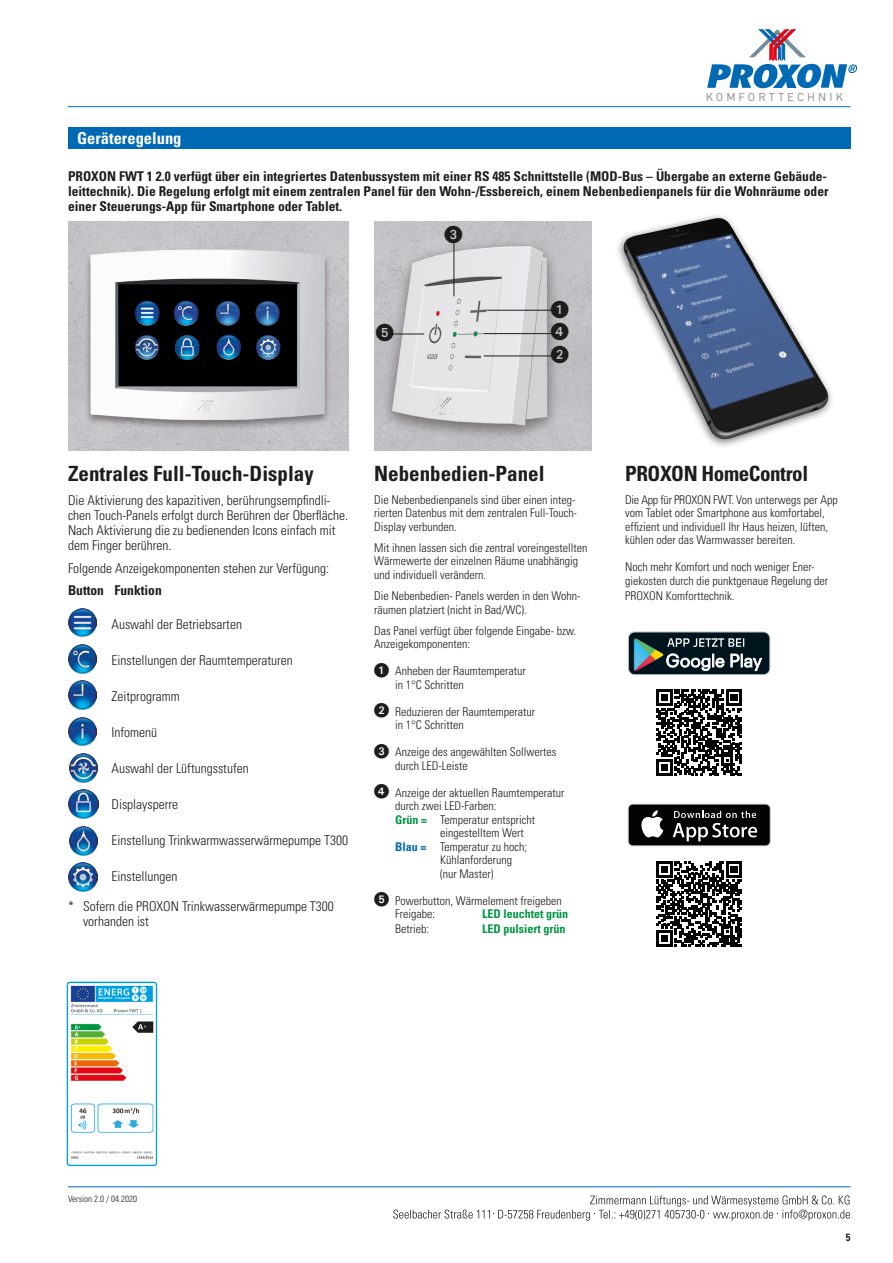
<style>
.page{position:relative;width:893px;height:1263px;background:#fff}
.page>*{position:absolute;margin:0;border:0;box-sizing:border-box;transform-origin:0 0}
.t1{font:700 condensed 21px "Univers";color:#1d1d1b}
.t2{font:700 condensed 21px "Univers";letter-spacing:-.02em;color:#1d1d1b}
.t3{font:18px "European Pi One";color:#1d1d1b}
.t4{font:700 condensed 16.5px "Univers";color:#fff}
.t5{font:300 condensed 13.5px/15px "Univers";color:#1d1d1b}
.t6{font:700 condensed 13.5px/15px "Univers";color:#1d1d1b}
.t7{font:300 condensed 12px/13.5px "Univers";color:#1d1d1b}
.t8{font:700 condensed 12px "Univers";color:#009641}
.t9{font:11.25px "DIN";letter-spacing:.27em;color:#878787}
.t10{font:700 condensed 10.5px "Univers";color:#1d1d1b}
.t11{font:300 condensed 9px "Univers";color:#1d1d1b}
.s1{font-family:"European Pi One";font-weight:400;font-stretch:normal;font-size:15px}
.s2{font-weight:700;color:#009641}
.s3{font-weight:700;color:#0069b4}
</style>
<div class="page">
<svg style="left:707px;top:30px;width:150px;height:58px"></svg>
<hr style="left:68px;top:106px;width:782px;height:1px;background:#0069b4">
<hr style="left:68px;top:1186px;width:782px;height:1px;background:#0069b4">
<div style="left:68px;top:128px;width:782px;height:21px;background:#0069b4"></div>
<img style="left:68px;top:221px;width:281px;height:230px">
<img style="left:66px;top:978px;width:93px;height:189px">
<img style="left:68px;top:644px;width:29px;height:29px">
<img style="left:68px;top:681px;width:29px;height:29px">
<img style="left:68px;top:717px;width:29px;height:29px">
<img style="left:68px;top:608px;width:29px;height:29px">
<img style="left:69px;top:754px;width:29px;height:28px">
<img style="left:69px;top:790px;width:29px;height:29px">
<img style="left:69px;top:826px;width:29px;height:29px">
<img style="left:69px;top:863px;width:29px;height:28px">
<div style="left:615px;top:212px;width:220px;height:237px;background:#1d1d1b;opacity:.6"></div>
<img style="left:624px;top:218px;width:205px;height:221px">
<svg style="left:656px;top:689px;width:86px;height:86px"></svg>
<svg style="left:656px;top:861px;width:86px;height:86px"></svg>
<svg style="left:628px;top:804px;width:143px;height:42px"></svg>
<div style="left:629px;top:805px;width:141px;height:40px;background:#020203;border-radius:4px"></div>
<svg style="left:641px;top:810px;width:22px;height:27px"></svg>
<svg style="left:673px;top:811px;width:84px;height:30px"></svg>
<div style="left:628px;top:632px;width:142px;height:43px;background:#00141e;border-radius:6px"></div>
<img style="left:630px;top:638px;width:34px;height:35px">
<div style="left:628px;top:631px;width:142px;height:44px;border:1px solid #c9ced2;border-radius:6px"></div>
<svg style="left:666px;top:653px;width:96px;height:18px"></svg>
<svg style="left:667px;top:638px;width:77px;height:9px"></svg>
<img style="left:374px;top:221px;width:217px;height:230px">
<hr style="left:454px;top:241px;width:1px;height:55px;background:#1d1d1b">
<hr style="left:389px;top:334px;width:35px;height:1px;background:#1d1d1b">
<hr style="left:487px;top:310px;width:68px;height:1px;background:#1d1d1b">
<hr style="left:484px;top:333px;width:69px;height:1px;background:#1d1d1b">
<hr style="left:484px;top:356px;width:71px;height:1px;background:#1d1d1b">
<svg style="left:393px;top:1195px;width:457px;height:26px"></svg>
<p class="t4" style="left:77px;top:128px;width:106px">Geräteregelung</p>
<p class="t9" style="left:706px;top:89px;width:139px">KOMFORTTECHNIK</p>
<p class="t6" style="left:68px;top:168px;width:760px">PROXON FWT 1 2.0 verfügt über ein integriertes Datenbussystem mit einer RS 485 Schnittstelle (MOD-Bus – Übergabe an externe Gebäude-</p>
<p class="t6" style="left:68px;top:183px;width:762px">leittechnik). Die Regelung erfolgt mit einem zentralen Panel für den Wohn-/Essbereich, einem Nebenbedienpanels für die Wohnräume oder einer Steuerungs-App für Smartphone oder Tablet.</p>
<p class="t3" style="left:376px;top:323px;width:20px">5</p>
<p class="t3" style="left:444px;top:224px;width:19px">3</p>
<p class="t3" style="left:551px;top:299px;width:19px">1</p>
<p class="t3" style="left:551px;top:321px;width:19px">4</p>
<p class="t3" style="left:551px;top:345px;width:19px">2</p>
<p class="t1" style="left:68px;top:461px;width:247px">Zentrales Full-Touch-Display</p>
<p class="t5" style="left:68px;top:493px;width:282px">Die Aktivierung des kapazitiven, berührungsempfindli&shy;chen Touch-Panels erfolgt durch Berühren der Oberfläche.<br>Nach Aktivierung die zu bedienenden Icons einfach mit dem Finger berühren.</p>
<p class="t5" style="left:68px;top:560px;width:263px">Folgende Anzeigekomponenten stehen zur Verfügung:</p>
<p class="t6" style="left:68px;top:583px;width:95px">Button Funktion</p>
<p class="t5" style="left:112px;top:616px;width:132px">Auswahl der Betriebsarten</p>
<p class="t5" style="left:112px;top:652px;width:183px">Einstellungen der Raumtemperaturen</p>
<p class="t5" style="left:112px;top:688px;width:70px">Zeitprogramm</p>
<p class="t5" style="left:112px;top:724px;width:47px">Infomenü</p>
<p class="t5" style="left:112px;top:760px;width:139px">Auswahl der Lüftungsstufen</p>
<p class="t5" style="left:112px;top:796px;width:68px">Displaysperre</p>
<p class="t5" style="left:112px;top:832px;width:238px">Einstellung Trinkwarmwasserwärmepumpe T300</p>
<p class="t5" style="left:112px;top:868px;width:67px">Einstellungen</p>
<p class="t5" style="left:83px;top:898px;width:252px;text-indent:-15px">* Sofern die PROXON Trinkwasserwärmepumpe T300 vorhanden ist</p>
<p class="t1" style="left:374px;top:461px;width:172px">Nebenbedien-Panel</p>
<p class="t7" style="left:374px;top:493px;width:205px">Die Nebenbedienpanels sind über einen integ&shy;rierten Datenbus mit dem zentralen Full-Touch-<br>Display verbunden.</p>
<p class="t7" style="left:374px;top:541px;width:215px">Mit ihnen lassen sich die zentral voreingestellten<br>Wärmewerte der einzelnen Räume unabhängig und individuell verändern.</p>
<p class="t7" style="left:374px;top:589px;width:208px">Die Nebenbedien- Panels werden in den Wohn&shy;räumen platziert (nicht in Bad/WC).</p>
<p class="t7" style="left:374px;top:623px;width:203px">Das Panel verfügt über folgende Eingabe- bzw.</p>
<p class="t7" style="left:374px;top:637px;width:97px">Anzeigekomponenten:</p>
<p class="t7" style="left:374px;top:664px;width:153px"><span class="s1">1</span> Anheben der Raumtemperatur</p>
<p class="t7" style="left:395px;top:677px;width:70px">in 1°C Schritten</p>
<p class="t7" style="left:374px;top:704px;width:162px"><span class="s1">2</span> Reduzieren der Raumtemperatur</p>
<p class="t7" style="left:395px;top:718px;width:70px">in 1°C Schritten</p>
<p class="t7" style="left:374px;top:745px;width:184px"><span class="s1">3</span> Anzeige des angewählten Sollwertes</p>
<p class="t7" style="left:395px;top:758px;width:74px">durch LED-Leiste</p>
<p class="t7" style="left:374px;top:785px;width:192px"><span class="s1">4</span> Anzeige der aktuellen Raumtemperatur</p>
<p class="t7" style="left:395px;top:799px;width:103px">durch zwei LED-Farben:</p>
<p class="t7" style="left:395px;top:812px;width:142px"><span class="s2">Grün =</span> Temperatur entspricht</p>
<p class="t7" style="left:440px;top:826px;width:85px">eingestelltem Wert</p>
<p class="t7" style="left:395px;top:839px;width:134px"><span class="s3">Blau =</span> Temperatur zu hoch;</p>
<p class="t7" style="left:440px;top:853px;width:73px">Kühlanforderung</p>
<p class="t7" style="left:440px;top:866px;width:55px">(nur Master)</p>
<p class="t7" style="left:374px;top:893px;width:189px"><span class="s1">5</span> Powerbutton, Wärmelement freigeben</p>
<p class="t7" style="left:395px;top:907px;width:41px">Freigabe:</p>
<p class="t8" style="left:482px;top:906px;width:87px">LED leuchtet grün</p>
<p class="t7" style="left:395px;top:922px;width:35px">Betrieb:</p>
<p class="t8" style="left:482px;top:921px;width:85px">LED pulsiert grün</p>
<p class="t2" style="left:625px;top:461px;width:185px">PROXON HomeControl</p>
<p class="t7" style="left:625px;top:493px;width:214px">Die App für PROXON FWT. Von unterwegs per App vom Tablet oder Smartphone aus komfortabel, effizient und individuell Ihr Haus heizen, lüften, kühlen oder das Warmwasser bereiten.</p>
<p class="t7" style="left:625px;top:560px;width:205px">Noch mehr Komfort und noch weniger Ener&shy;giekosten durch die punktgenaue Regelung der</p>
<p class="t7" style="left:625px;top:589px;width:111px">PROXON Komforttechnik.</p>
<p class="t11" style="left:68px;top:1193px;width:71px">Version 2.0 / 04.2020</p>
<p class="t10" style="left:846px;top:1231px;width:6px">5</p>
</div>
